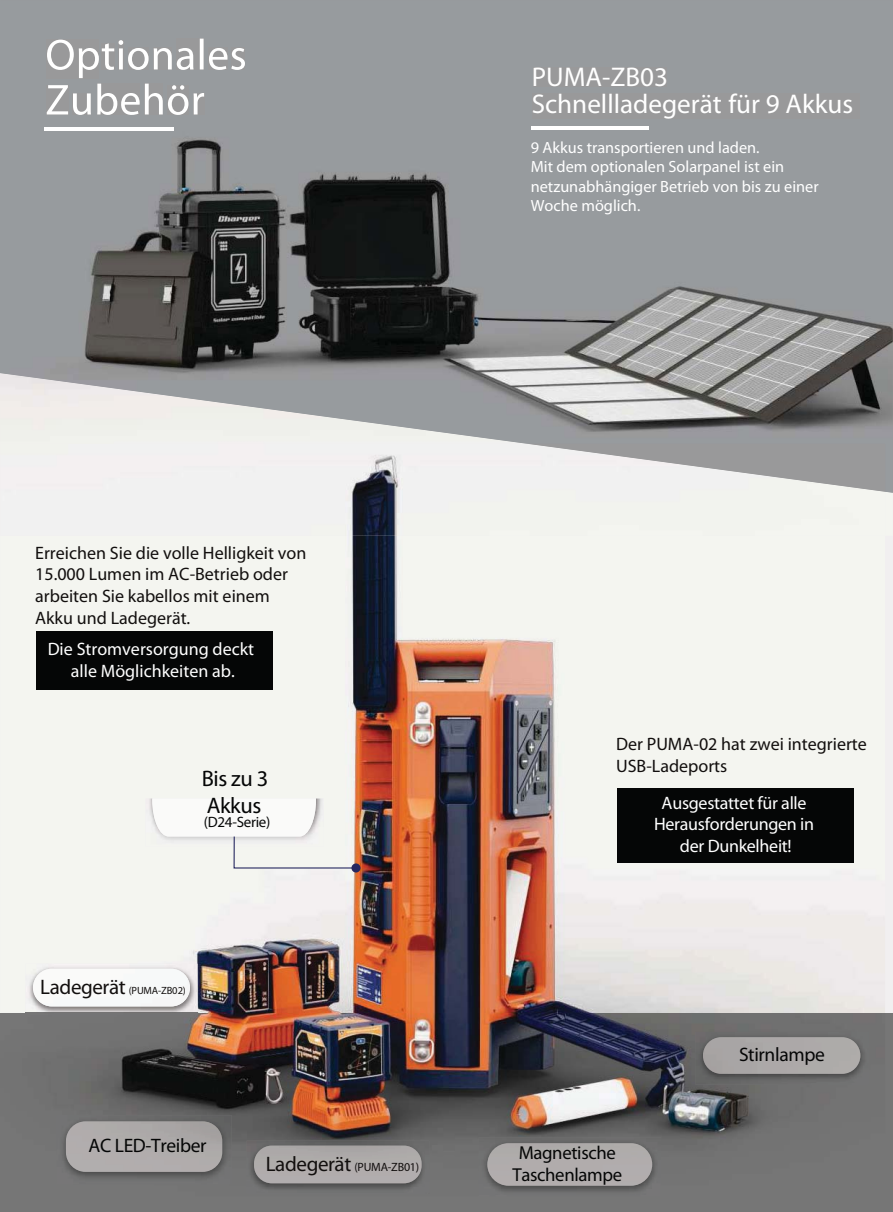
<style>
.page{position:relative;width:893px;height:1212px;background:#fff}
.page>*{position:absolute;margin:0;border:0;box-sizing:border-box;transform-origin:0 0}
.t1{font:27.15px/27.2px "Myriad Pro";color:#fff}
.t2{font:22.5px/27px "Myriad Pro";letter-spacing:-.02em;color:#050606}
.t3{font:19.5px "Myriad Pro";letter-spacing:-.02em;color:#050606}
.t4{font:18.75px/22.5px "Myriad Pro";letter-spacing:-.02em;color:#050606;text-align:center}
.t5{font:18px/21.6px "Myriad Pro";color:#120f0e}
.t6{font:18px/21.6px "Myriad Pro";letter-spacing:-.015em;color:#fff;text-align:center}
.t7{font:16.35px/19.5px "Myriad Pro";color:#fff}
.t8{font:15px "Myriad Pro";letter-spacing:-.02em;color:#050606}
.t9{font:12px "Myriad Pro";letter-spacing:-.02em;color:#120f0e}
.t10{font:10.5px "Myriad Pro";letter-spacing:-.02em;color:#120f0e}
.s1{font-size:21px}
</style>
<div class="page">
<div style="left:0;top:1013px;width:893px;height:199px;background:#767676"></div>
<img style="left:0;top:536px;width:885px;height:611px">
<img style="left:57px;top:1115px;width:175px;height:64px">
<img style="left:66px;top:1121px;width:156px;height:51px;border-radius:20px">
<img style="left:246px;top:1140px;width:183px;height:50px">
<div style="left:254px;top:1145px;width:168px;height:38px;background:#afacac;border-radius:18px"></div>
<img style="left:479px;top:1137px;width:182px;height:55px">
<div style="left:487px;top:1143px;width:165px;height:43px;background:#b1acac;border-radius:21px"></div>
<img style="left:695px;top:1032px;width:173px;height:52px">
<div style="left:703px;top:1037px;width:157px;height:37px;background:#aca8a8;border-radius:18px"></div>
<img style="left:26px;top:964px;width:171px;height:52px">
<img style="left:33px;top:969px;width:157px;height:37px;border-radius:19px">
<div style="left:36px;top:631px;width:237px;height:59px;background:#050606"></div>
<div style="left:617px;top:788px;width:237px;height:74px;background:#050606"></div>
<div style="left:351px;top:863px;width:9px;height:9px;background:#262860;border-radius:50%"></div>
<img style="left:152px;top:798px;width:164px;height:38px">
<svg style="left:233px;top:835px;width:124px;height:34px"></svg>
<div style="left:0;top:493px;width:893px;height:43px;background:#f1f2f0"></div>
<img style="left:0;top:0;width:893px;height:493px">
<img style="left:47px;top:40px;width:52px;height:38px">
<img style="left:102px;top:43px;width:12px;height:27px">
<img style="left:118px;top:40px;width:1px;height:29px">
<img style="left:119px;top:40px;width:4px;height:29px">
<img style="left:128px;top:48px;width:21px;height:22px">
<img style="left:154px;top:48px;width:18px;height:21px">
<img style="left:177px;top:39px;width:27px;height:31px">
<img style="left:209px;top:48px;width:18px;height:22px">
<img style="left:231px;top:48px;width:14px;height:22px">
<img style="left:47px;top:85px;width:21px;height:29px">
<img style="left:73px;top:93px;width:18px;height:22px">
<img style="left:97px;top:84px;width:43px;height:31px">
<img style="left:145px;top:84px;width:18px;height:30px">
<img style="left:168px;top:85px;width:20px;height:30px">
<img style="left:194px;top:93px;width:10px;height:21px">
<img style="left:532px;top:126px;width:116px;height:4px">
<img style="left:45px;top:127px;width:129px;height:4px">
<div style="left:534px;top:68px;width:132px;height:18px;background:#99999a"></div>
<div style="left:533px;top:93px;width:327px;height:26px;background:#99999a"></div>
<img style="left:528px;top:444px;width:357px;height:48px">
<h1 class="t1" style="left:532px;top:65px;width:323px">PUMA-ZB03<br>Schnellladegerät für 9 Akkus</h1>
<p class="t7" style="left:531px;top:139px;width:289px">9 Akkus transportieren und laden.<br>Mit dem optionalen Solarpanel ist ein netzunabhängiger Betrieb von bis zu einer<br>Woche möglich.</p>
<h1 class="t1" style="left:614px;top:92px;width:248px">-ladegerät für 9 Akkus</h1>
<p class="t5" style="left:35px;top:543px;width:273px">Erreichen Sie die volle Helligkeit von<br>15.000 Lumen im AC-Betrieb oder arbeiten Sie kabellos mit einem<br>Akku und Ladegerät.</p>
<p class="t6" style="left:48px;top:639px;width:208px">Die Stromversorgung deckt alle Möglichkeiten ab.</p>
<p class="t2" style="left:202px;top:766px;width:68px">Bis zu 3<br>Akkus</p>
<p class="t8" style="left:204px;top:816px;width:68px">(D24-Serie)</p>
<p class="t10" style="left:40px;top:986px;width:147px"><span class="s1">Ladegerät</span> (PUMA-ZB02)</p>
<p class="t3" style="left:89px;top:1137px;width:119px">AC LED-Treiber</p>
<p class="t9" style="left:266px;top:1162px;width:155px"><span class="s1">Ladegerät</span> (PUMA-ZB01)</p>
<p class="t5" style="left:616px;top:734px;width:252px">Der PUMA-02 hat zwei integrierte<br>USB-Ladeports</p>
<p class="t6" style="left:654px;top:793px;width:161px">Ausgestattet für alle<br>Herausforderungen in der Dunkelheit!</p>
<p class="t4" style="left:512px;top:1142px;width:111px">Magnetische<br>Taschenlampe</p>
<p class="t3" style="left:739px;top:1047px;width:87px">Stirnlampe</p>
</div>
